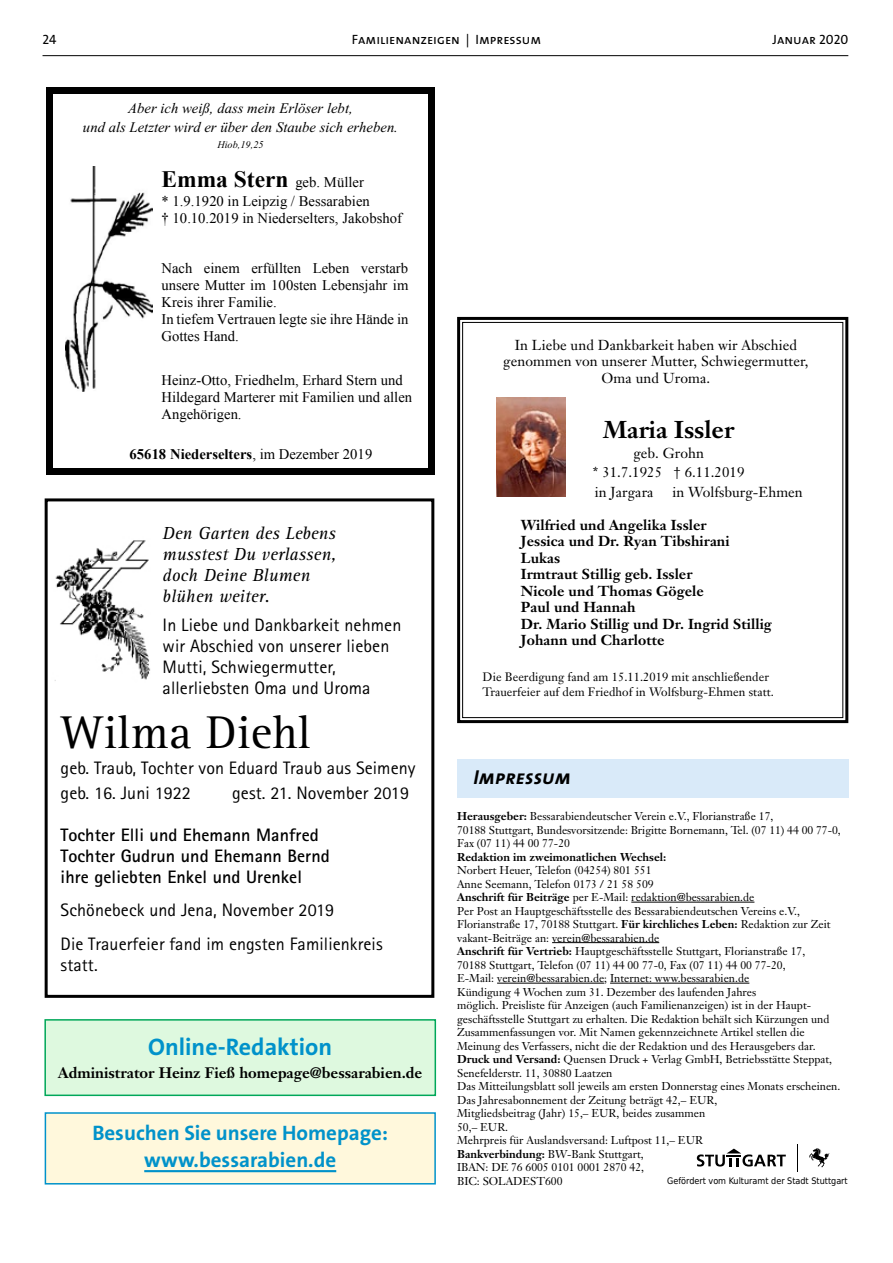
<style>
.page{position:relative;width:893px;height:1263px;background:#fff}
.page>*{position:absolute;margin:0;border:0;box-sizing:border-box;transform-origin:0 0}
.t1{font:47.4px "Rotis Serif";letter-spacing:.005em;color:#000}
.t2{font:700 24px "The Sans B7";color:#0092ca}
.t3{font:700 24px "Janson Text";color:#000}
.t4{font:700 21px/27.2px "The Sans B7";color:#0092ca;text-align:center}
.t5{font:italic 20.25px "The Sans Bold Caps";letter-spacing:.005em;color:#000}
.t6{font:18px/20.9px "Rotis Sans Serif";letter-spacing:.005em;color:#000}
.t7{font:700 18px/20.9px "Rotis Sans Serif";letter-spacing:.005em;color:#000}
.t8{font:italic 18px/20.9px "Rotis Serif";letter-spacing:.005em;color:#000}
.t9{font:700 15px "Janson Text";color:#000}
.t10{font:14.7px/17px "Times New Roman";color:#000}
.t11{font:italic 14.7px/19.4px "Times New Roman";color:#000;text-align:center}
.t12{font:700 14.7px "Times New Roman";color:#000}
.t13{font:700 14.25px/16.5px "Janson Text";letter-spacing:.005em;color:#000}
.t14{font:14.25px/16.5px "Janson Text";letter-spacing:.005em;color:#000;text-align:center}
.t15{font:13.5px "The Sans Caps";color:#000}
.t16{font:12px/15px "Janson Text";letter-spacing:.005em;color:#000}
.t17{font:11.25px/13.5px "Janson Text";color:#000}
.t18{font:700 11.25px "Janson Text";color:#000}
.t19{font:italic 10.2px "Times New Roman";color:#000}
.t20{font:9px "DejaVu Sans Condensed";color:#000}
.s1{font-weight:700;font-size:23.4px}
.s2{font-weight:400}
.s3{font-weight:700}
</style>
<div class="page">
<hr style="left:43px;top:55px;width:805px;height:1px;background:#000">
<hr style="left:631px;top:902px;width:123px;height:1px;background:#000">
<hr style="left:552px;top:942px;width:107px;height:1px;background:#000">
<hr style="left:497px;top:983px;width:107px;height:1px;background:#000">
<hr style="left:610px;top:983px;width:139px;height:1px;background:#000">
<div style="left:457px;top:759px;width:391px;height:38px;background:#d9eaf9"></div>
<svg style="left:697px;top:1148px;width:89px;height:18px"></svg>
<svg style="left:809px;top:1148px;width:20px;height:19px"></svg>
<svg style="left:797px;top:1144px;width:1px;height:28px"></svg>
<div style="left:45px;top:1020px;width:390px;height:75px;background:#def9df"></div>
<div style="left:44px;top:1019px;width:392px;height:77px;border:2px solid #00a759"></div>
<div style="left:45px;top:1113px;width:390px;height:71px;background:#fff8dc"></div>
<hr style="left:144px;top:1170px;width:192px;height:2px;background:#0092ca">
<div style="left:45px;top:1112px;width:391px;height:72px;border:2px solid #0092ca"></div>
<svg style="left:457px;top:316px;width:392px;height:408px"></svg>
<div style="left:462px;top:322px;width:381px;height:396px;border:1px solid #000"></div>
<img style="left:496px;top:397px;width:70px;height:99px">
<div style="left:45px;top:498px;width:389px;height:500px;border:3px solid #000"></div>
<img style="left:54px;top:540px;width:96px;height:141px">
<svg style="left:46px;top:87px;width:7px;height:7px"></svg>
<hr style="left:53px;top:87px;width:375px;height:4px;background:#000">
<hr style="left:53px;top:92px;width:375px;height:1px;background:#000">
<svg style="left:428px;top:87px;width:7px;height:7px"></svg>
<hr style="left:51px;top:94px;width:2px;height:374px;background:#000">
<hr style="left:46px;top:94px;width:4px;height:374px;background:#000">
<svg style="left:46px;top:468px;width:7px;height:7px"></svg>
<div style="left:53px;top:470px;width:375px;height:5px;background:#000"></div>
<hr style="left:53px;top:468px;width:375px;height:1px;background:#000">
<div style="left:430px;top:94px;width:5px;height:374px;background:#000"></div>
<hr style="left:428px;top:94px;width:1px;height:374px;background:#000">
<svg style="left:428px;top:468px;width:7px;height:7px"></svg>
<img style="left:65px;top:166px;width:87px;height:225px">
<p class="t15" style="left:43px;top:28px;width:16px">24</p>
<p class="t15" style="left:352px;top:28px;width:191px">Familienanzeigen | Impressum</p>
<p class="t15" style="left:773px;top:28px;width:77px">Januar 2020</p>
<h3 class="t11" style="left:83px;top:98px;width:317px">Aber ich weiß, dass mein Erlöser lebt,<br>und als Letzter wird er über den Staube sich erheben.</h3>
<p class="t19" style="left:217px;top:139px;width:48px">Hiob,19,25</p>
<h3 class="t10" style="left:161px;top:173px;width:210px;line-height:18.3px"><span class="s1">Emma Stern</span> geb. Müller * 1.9.1920 in Leipzig / Bessarabien</h3>
<h3 class="t10" style="left:161px;top:209px;width:242px">† 10.10.2019 in Niederselters, Jakobshof</h3>
<h3 class="t10" style="left:161px;top:260px;width:249px">Nach einem erfüllten Leben verstarb unsere Mutter im 100sten Lebensjahr im<br>Kreis ihrer Familie.<br>In tiefem Vertrauen legte sie ihre Hände in<br>Gottes Hand.</h3>
<h3 class="t10" style="left:161px;top:371px;width:252px">Heinz-Otto, Friedhelm, Erhard Stern und<br>Hildegard Marterer mit Familien und allen<br>Angehörigen.</h3>
<h3 class="t12" style="left:130px;top:446px;width:244px">65618 Niederselters<span class="s2">, im Dezember 2019</span></h3>
<h3 class="t8" style="left:163px;top:523px;width:175px">Den Garten des Lebens musstest Du verlassen, doch Deine Blumen blühen weiter.</h3>
<h3 class="t6" style="left:163px;top:615px;width:240px">In Liebe und Dankbarkeit nehmen wir Abschied von unserer lieben<br>Mutti, Schwiegermutter, allerliebsten Oma und Uroma</h3>
<h1 class="t1" style="left:61px;top:706px;width:252px">Wilma Diehl</h1>
<h3 class="t6" style="left:61px;top:755px;width:357px;line-height:25.2px">geb. Traub, Tochter von Eduard Traub aus Seimeny geb. 16. Juni 1922</h3>
<h3 class="t6" style="left:232px;top:782px;width:178px">gest. 21. November 2019</h3>
<h3 class="t7" style="left:61px;top:824px;width:271px">Tochter Elli und Ehemann Manfred<br>Tochter Gudrun und Ehemann Bernd ihre geliebten Enkel und Urenkel</h3>
<h3 class="t6" style="left:61px;top:893px;width:324px;line-height:33.6px">Schönebeck und Jena, November 2019<br>Die Trauerfeier fand im engsten Familienkreis</h3>
<h3 class="t6" style="left:61px;top:954px;width:39px">statt.</h3>
<h2 class="t2" style="left:148px;top:1034px;width:185px">Online-Redaktion</h2>
<h3 class="t9" style="left:58px;top:1063px;width:365px">Administrator Heinz Fieß homepage@bessarabien.de</h3>
<h3 class="t4" style="left:92px;top:1120px;width:297px">Besuchen Sie unsere Homepage: www.bessarabien.de</h3>
<p class="t14" style="left:503px;top:336px;width:307px">In Liebe und Dankbarkeit haben wir Abschied genommen von unserer Mutter, Schwiegermutter,<br>Oma und Uroma.</p>
<h2 class="t3" style="left:603px;top:414px;width:133px">Maria Issler</h2>
<p class="t14" style="left:593px;top:443px;width:153px;line-height:19.5px;text-align:left;text-indent:40px">geb. Grohn<br>* 31.7.1925 † 6.11.2019 in Jargara</p>
<p class="t14" style="left:672px;top:483px;width:132px">in Wolfsburg-Ehmen</p>
<p class="t13" style="left:521px;top:516px;width:252px">Wilfried und Angelika Issler<br>Jessica und Dr. Ryan Tibshirani<br>Lukas<br>Irmtraut Stillig geb. Issler<br>Nicole und Thomas Gögele<br>Paul und Hannah<br>Dr. Mario Stillig und Dr. Ingrid Stillig<br>Johann und Charlotte</p>
<p class="t16" style="left:483px;top:670px;width:293px">Die Beerdigung fand am 15.11.2019 mit anschließender<br>Trauerfeier auf dem Friedhof in Wolfsburg-Ehmen statt.</p>
<h3 class="t5" style="left:473px;top:760px;width:99px">Impressum</h3>
<p class="t17" style="left:457px;top:809px;width:385px"><span class="s3">Herausgeber:</span> Bessarabiendeutscher Verein e.V., Florianstraße 17,<br>70188 Stuttgart, Bundesvorsitzende: Brigitte Bornemann, Tel. (07 11) 44 00 77-0,<br>Fax (07 11) 44 00 77-20</p>
<p class="t18" style="left:457px;top:849px;width:211px">Redaktion im zweimonatlichen Wechsel:</p>
<p class="t17" style="left:457px;top:863px;width:385px">Norbert Heuer, Telefon (04254) 801 551<br>Anne Seemann, Telefon 0173 / 21 58 509<br><span class="s3">Anschrift für Beiträge</span> per E-Mail: redaktion@bessarabien.de<br>Per Post an Hauptgeschäftsstelle des Bessarabiendeutschen Vereins e.V., Florianstraße 17, 70188 Stuttgart. <span class="s3">Für kirchliches Leben:</span> Redaktion zur Zeit vakant-Beiträge an: verein@bessarabien.de<br><span class="s3">Anschrift für Vertrieb:</span> Hauptgeschäftsstelle Stuttgart, Florianstraße 17,<br>70188 Stuttgart, Telefon (07 11) 44 00 77-0, Fax (07 11) 44 00 77-20,<br>E-Mail: verein@bessarabien.de; Internet: www.bessarabien.de<br>Kündigung 4 Wochen zum 31. Dezember des laufenden Jahres<br>möglich. Preisliste für Anzeigen (auch Familienanzeigen) ist in der Haupt&shy;geschäftsstelle Stuttgart zu erhalten. Die Redaktion behält sich Kürzungen und Zusammenfassungen vor. Mit Namen gekennzeichnete Artikel stellen die Meinung des Verfassers, nicht die der Redaktion und des Herausgebers dar.<br><span class="s3">Druck und Versand:</span> Quensen Druck + Verlag GmbH, Betriebsstätte Steppat, Senefelderstr. 11, 30880 Laatzen<br>Das Mitteilungsblatt soll jeweils am ersten Donnerstag eines Monats erscheinen.<br>Das Jahresabonnement der Zeitung beträgt 42,– EUR,<br>Mitgliedsbeitrag (Jahr) 15,– EUR, beides zusammen<br>50,– EUR.<br>Mehrpreis für Auslandsversand: Luftpost 11,– EUR<br><span class="s3">Bankverbindung:</span> BW-Bank Stuttgart,<br>IBAN: DE 76 6005 0101 0001 2870 42,<br>BIC: SOLADEST600</p>
<p class="t20" style="left:667px;top:1173px;width:182px">Gefördert vom Kulturamt der Stadt Stuttgart</p>
</div>
